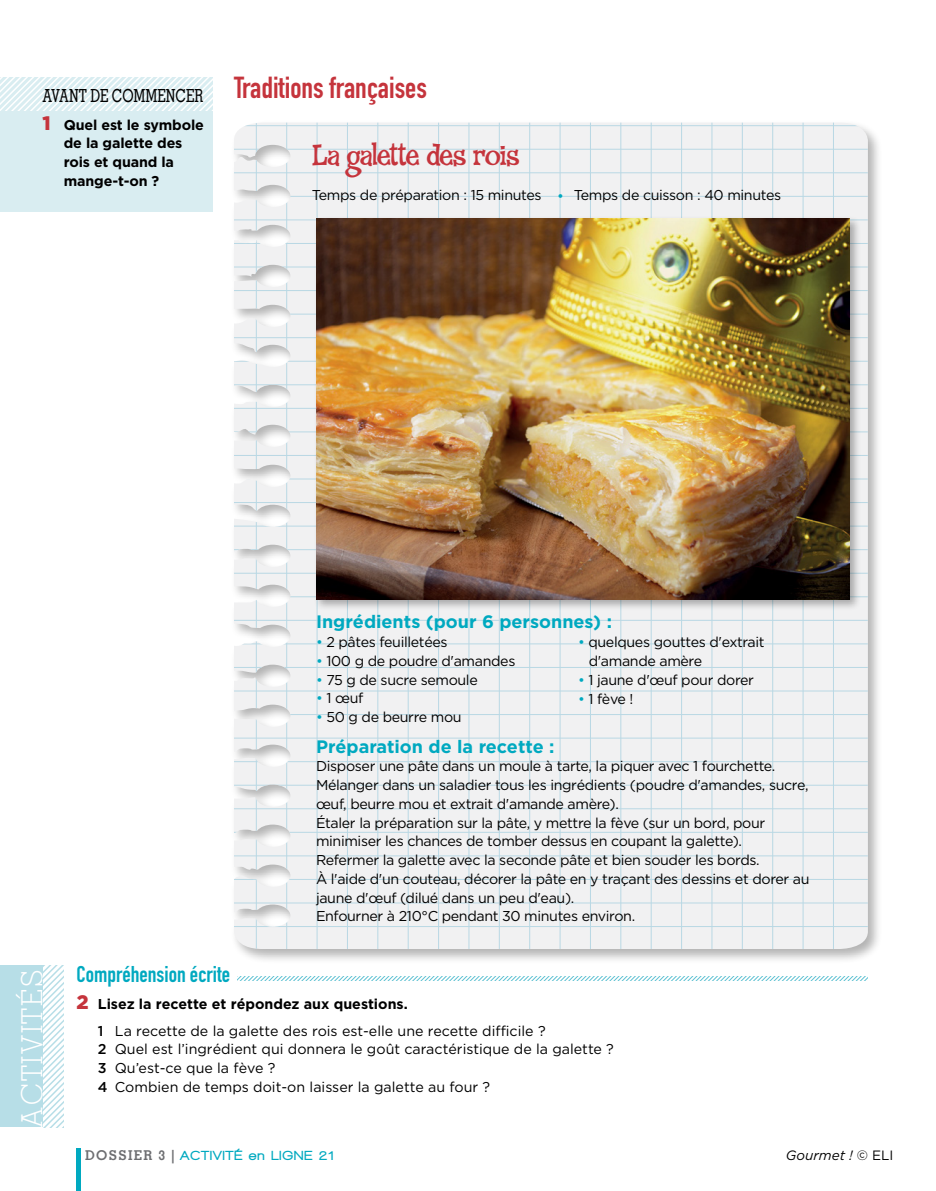
<style>
.page{position:relative;width:936px;height:1191px;background:#fff}
.page>*{position:absolute;margin:0;border:0;box-sizing:border-box;transform-origin:0 0}
.t1{font:30px "DIN Engschrift Std";color:#c5343c}
.t2{font:30px "Fink";letter-spacing:-.045em;color:#c5343c}
.t3{font:300 29.25px "Memphis LT Std";letter-spacing:.06em;color:#fff}
.t4{font:22.5px "DIN Engschrift Std";color:#00a9c0}
.t5{font:700 18px "Gotham HTF";color:#00a9c0}
.t6{font:500 18px "Memphis LT Std";color:#000;scale:.75 1}
.t7{font:14.25px/18.8px "Gotham HTF";letter-spacing:-.025em;color:#000}
.t8{font:14.25px/18.8px "Gotham HTF";color:#000}
.t9{font:700 14.25px/18.8px "Gotham HTF";letter-spacing:-.01em;color:#000}
.t10{font:14.25px "Gotham HTF";color:#00a9c0}
.t11{font:900 13.5px "Walkway";letter-spacing:.095em;color:#00a9c0}
.t12{font:italic 13.5px "Gotham HTF";color:#000}
.s1{font-weight:900;font-size:19.5px;color:#c5343c}
.s2{color:#00a9c0}
.s3{font-weight:700}
.s4{font-weight:500}
.s5{font-family:"Memphis LT Std";font-weight:700;color:#6d6e71}
.s6{font-style:normal}
</style>
<div class="page">
<hr style="left:77px;top:1148px;width:4px;height:43px;background:#00a9c0">
<div style="left:0;top:77px;width:213px;height:134px;background:#d9edf1"></div>
<svg style="left:0;top:77px;width:213px;height:34px"></svg>
<div style="left:231px;top:119px;width:651px;height:844px;background:#000;opacity:.3"></div>
<svg style="left:234px;top:123px;width:633px;height:826px;fill:#f1f1f2"></svg>
<hr style="left:256px;top:123px;width:1px;height:324px;background:#b9d8e4">
<hr style="left:286px;top:123px;width:1px;height:324px;background:#b9d8e4">
<hr style="left:234px;top:431px;width:56px;height:1px;background:#b9d8e4">
<hr style="left:234px;top:408px;width:56px;height:1px;background:#b9d8e4">
<hr style="left:234px;top:290px;width:56px;height:1px;background:#b9d8e4">
<hr style="left:234px;top:267px;width:56px;height:1px;background:#b9d8e4">
<hr style="left:234px;top:243px;width:56px;height:1px;background:#b9d8e4">
<hr style="left:234px;top:220px;width:56px;height:1px;background:#b9d8e4">
<hr style="left:234px;top:196px;width:56px;height:1px;background:#b9d8e4">
<hr style="left:234px;top:172px;width:56px;height:1px;background:#b9d8e4">
<hr style="left:234px;top:149px;width:56px;height:1px;background:#b9d8e4">
<hr style="left:234px;top:125px;width:56px;height:1px;background:#b9d8e4">
<hr style="left:234px;top:384px;width:56px;height:1px;background:#b9d8e4">
<hr style="left:234px;top:361px;width:56px;height:1px;background:#b9d8e4">
<hr style="left:234px;top:337px;width:56px;height:1px;background:#b9d8e4">
<hr style="left:234px;top:314px;width:56px;height:1px;background:#b9d8e4">
<div style="left:313px;top:215px;width:547px;height:396px;background:#000;opacity:.3"></div>
<img style="left:316px;top:218px;width:533px;height:382px">
<div style="left:0;top:965px;width:43px;height:162px;background:#b7dee7"></div>
<svg style="left:43px;top:965px;width:21px;height:162px"></svg>
<svg style="left:237px;top:976px;width:630px;height:4px"></svg>
<p class="t6" style="left:43px;top:85px;width:216px">AVANT DE COMMENCER</p>
<p class="t9" style="left:64px;top:115px;width:142px;text-indent:-21px"><span class="s1">1</span> Quel est le symbole de la galette des rois et quand la mange-t-on ?</p>
<h1 class="t1" style="left:234px;top:70px;width:194px">Traditions françaises</h1>
<h1 class="t2" style="left:312px;top:136px;width:209px">La galette des rois</h1>
<p class="t7" style="left:312px;top:185px;width:231px">Temps de préparation : 15 minutes</p>
<p class="t7" style="left:573px;top:185px;width:209px">Temps de cuisson : 40 minutes</p>
<p class="t10" style="left:557px;top:188px;width:8px">•</p>
<p class="t5" style="left:316px;top:611px;width:297px">Ingrédients (pour 6 personnes) :</p>
<p class="t7" style="left:316px;top:632px;width:133px"><span class="s2">•</span> 2 pâtes feuilletées</p>
<p class="t7" style="left:316px;top:651px;width:201px"><span class="s2">•</span> 100 g de poudre d'amandes</p>
<p class="t7" style="left:316px;top:670px;width:163px"><span class="s2">•</span> 75 g de sucre semoule</p>
<p class="t7" style="left:316px;top:689px;width:49px"><span class="s2">•</span> 1 œuf</p>
<p class="t7" style="left:316px;top:707px;width:147px"><span class="s2">•</span> 50 g de beurre mou</p>
<p class="t7" style="left:588px;top:632px;width:177px;text-indent:-11px"><span class="s2">•</span> quelques gouttes d'extrait d'amande amère</p>
<p class="t7" style="left:578px;top:670px;width:177px"><span class="s2">•</span> 1 jaune d'œuf pour dorer</p>
<p class="t7" style="left:578px;top:689px;width:57px"><span class="s2">•</span> 1 fève !</p>
<p class="t5" style="left:316px;top:735px;width:240px">Préparation de la recette :</p>
<p class="t7" style="left:316px;top:756px;width:495px">Disposer une pâte dans un moule à tarte, la piquer avec 1 fourchette.<br>Mélanger dans un saladier tous les ingrédients (poudre d'amandes, sucre, œuf, beurre mou et extrait d'amande amère).<br>Étaler la préparation sur la pâte, y mettre la fève (sur un bord, pour minimiser les chances de tomber dessus en coupant la galette).<br>Refermer la galette avec la seconde pâte et bien souder les bords.<br>À l'aide d'un couteau, décorer la pâte en y traçant des dessins et dorer au jaune d'œuf (dilué dans un peu d'eau).<br>Enfourner à 210°C pendant 30 minutes environ.</p>
<h2 class="t3" style="left:14px;top:1128px;width:160px;rotate:-90deg">ACTIVITÉS</h2>
<h3 class="t4" style="left:77px;top:960px;width:155px">Compréhension écrite</h3>
<p class="t8" style="left:98px;top:990px;width:449px;line-height:26.7px;text-indent:-21px"><span class="s1">2</span> <span class="s3">Lisez la recette et répondez aux questions.<br></span><span class="s4">1</span> La recette de la galette des rois est-elle une recette difficile ?</p>
<p class="t8" style="left:98px;top:1039px;width:517px"><span class="s4">2</span> Quel est l’ingrédient qui donnera le goût caractéristique de la galette ?<br><span class="s4">3</span> Qu’est-ce que la fève ?<br><span class="s4">4</span> Combien de temps doit-on laisser la galette au four ?</p>
<p class="t11" style="left:85px;top:1148px;width:250px"><span class="s5">DOSSIER 3 |</span> ACTIVITÉ en LIGNE 21</p>
<p class="t12" style="left:785px;top:1148px;width:109px">Gourmet ! <span class="s6">© ELI</span></p>
</div>
